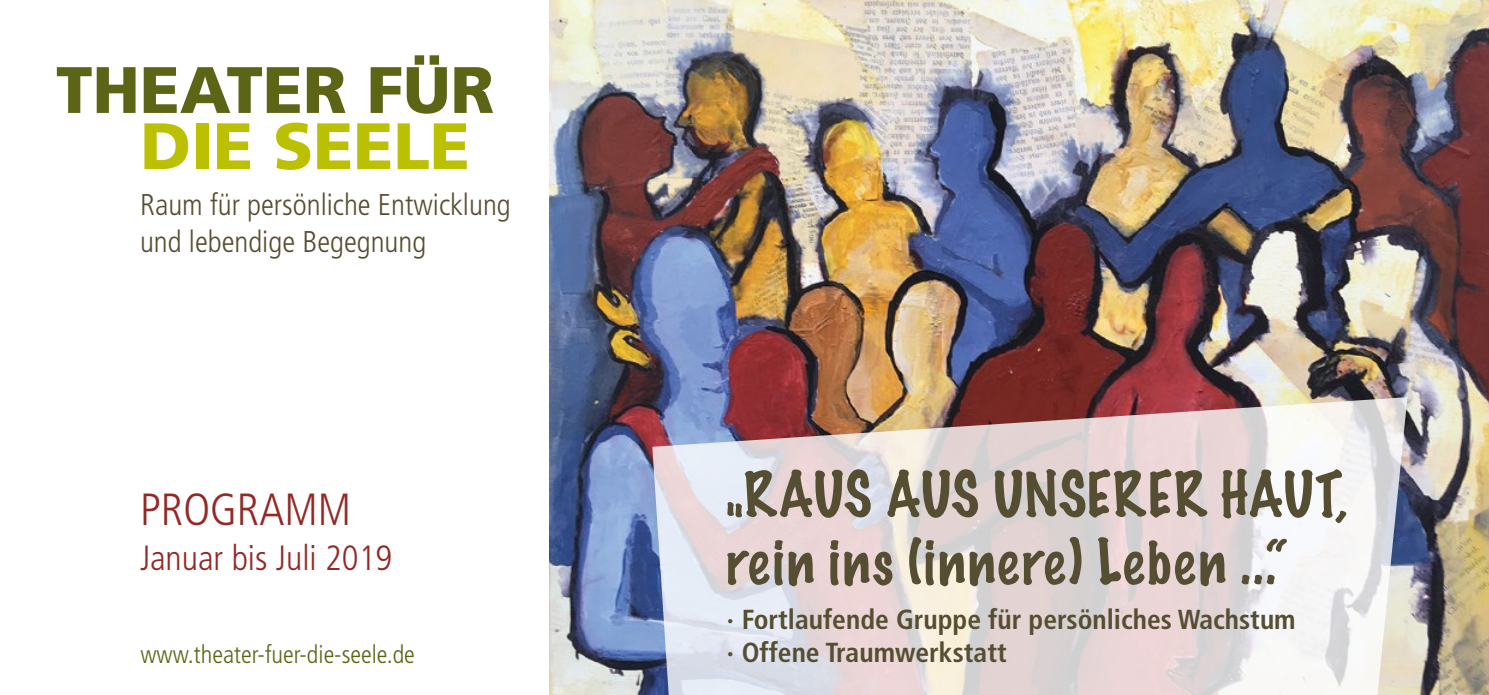
<style>
.page{position:relative;width:1489px;height:695px;background:#fff}
.page>*{position:absolute;margin:0;border:0;box-sizing:border-box;transform-origin:0 0}
.t1{font:900 65.5px "Frutiger LT";color:#5c6515}
.t2{font:900 65.5px "Frutiger LT";color:#bbc000}
.t3{font:100 56.5px/67.8px "Marker Felt";letter-spacing:.035em;color:#564e32}
.t4{font:300 condensed 45px "Frutiger LT";color:#932825}
.t5{font:300 condensed 35px "Frutiger LT";color:#932825}
.t6{font:300 condensed 30px/36px "Frutiger LT";color:#564e32}
.t7{font:700 condensed 27.5px/33px "Frutiger LT";color:#564e32}
.t8{font:300 condensed 25px "Frutiger LT";color:#5c6515}
</style>
<div class="page">
<img style="left:550px;top:0;width:938px;height:694px">
<svg style="left:652px;top:397px;width:755px;height:297px;background:#ddd1d2"></svg>
<h1 class="t1" style="left:56px;top:50px;width:439px">THEATER FÜR</h1>
<h1 class="t2" style="left:140px;top:107px;width:331px">DIE SEELE</h1>
<p class="t6" style="left:140px;top:187px;width:372px">Raum für persönliche Entwicklung und lebendige Begegnung</p>
<h3 class="t4" style="left:140px;top:483px;width:212px">PROGRAMM</h3>
<p class="t5" style="left:140px;top:538px;width:254px">Januar bis Juli 2019</p>
<p class="t8" style="left:140px;top:640px;width:276px">www.theater-fuer-die-seele.de</p>
<h2 class="t3" style="left:726px;top:459px;width:623px">„RAUS AUS UNSERER HAUT, rein ins (innere) Leben ...“</h2>
<p class="t7" style="left:726px;top:602px;width:570px">· Fortlaufende Gruppe für persönliches Wachstum · Offene Traumwerkstatt</p>
</div>
